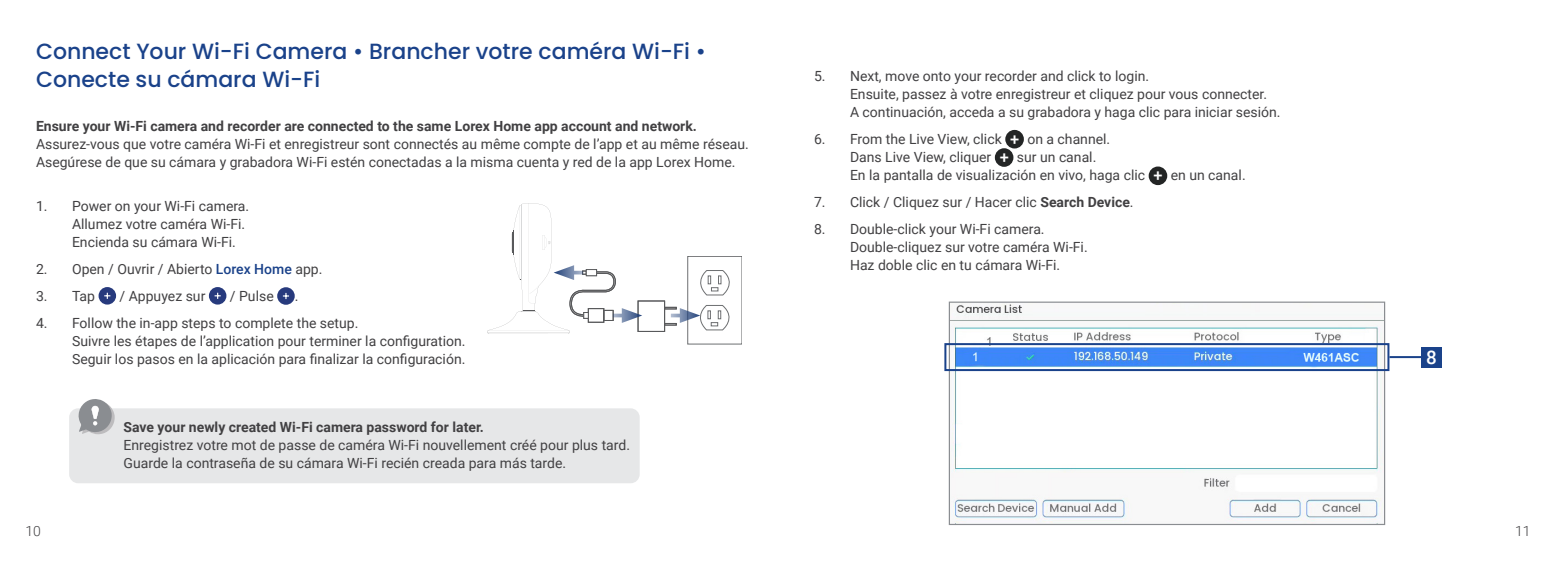
<style>
.page{position:relative;width:1556px;height:562px;background:#fff}
.page>*{position:absolute;margin:0;border:0;box-sizing:border-box;transform-origin:0 0}
.t1{font:500 22px/28px "Poppins";color:#1a428a}
.t2{font:500 18.8px "Roboto";color:#fff}
.t3{font:14px/18px "Roboto";color:#414042}
.t4{font:700 14px "Roboto";color:#414042}
.t5{font:300 14px "Roboto";color:#414042}
.s1{font-weight:500;color:#1a428a}
.s2{font-weight:500;font-size:16.4px;color:#fff}
.s3{font-weight:700}
</style>
<div class="page">
<div style="left:69px;top:408px;width:570px;height:75px;background:#e6e7e8;border-radius:9px"></div>
<svg style="left:78px;top:399px;width:37px;height:35px"></svg>
<img style="left:950px;top:303px;width:433px;height:220px">
<div style="left:948px;top:301px;width:437px;height:224px;border:1px solid #8a8d91"></div>
<div style="left:944px;top:343px;width:445px;height:28px;border:2px solid #1a428a"></div>
<div style="left:1421px;top:347px;width:20px;height:20px;background:#1a428a"></div>
<hr style="left:1389px;top:356px;width:32px;height:2px;background:#1a428a">
<div style="left:99px;top:287px;width:17px;height:17px;background:#273a7d;border-radius:50%"></div>
<svg style="left:104px;top:293px;width:6px;height:6px"></svg>
<div style="left:209px;top:287px;width:17px;height:17px;background:#273a7d;border-radius:50%"></div>
<svg style="left:214px;top:293px;width:7px;height:6px"></svg>
<div style="left:277px;top:287px;width:18px;height:18px;background:#273a7d;border-radius:50%"></div>
<svg style="left:283px;top:293px;width:6px;height:6px"></svg>
<svg style="left:487px;top:203px;width:128px;height:131px"></svg>
<svg style="left:612px;top:313px;width:9px;height:4px"></svg>
<svg style="left:621px;top:256px;width:121px;height:88px"></svg>
<div style="left:1005px;top:130px;width:18px;height:18px;background:#232525;border-radius:50%"></div>
<div style="left:994px;top:148px;width:19px;height:19px;background:#232525;border-radius:50%"></div>
<div style="left:1148px;top:166px;width:19px;height:19px;background:#232525;border-radius:50%"></div>
<h1 class="t1" style="left:36px;top:38px;width:671px">Connect Your Wi-Fi Camera • Brancher votre caméra Wi-Fi •<br>Conecte su cámara Wi-Fi</h1>
<p class="t4" style="left:36px;top:116px;width:662px">Ensure your Wi-Fi camera and recorder are connected to the same Lorex Home app account and network.</p>
<p class="t3" style="left:36px;top:135px;width:714px">Assurez-vous que votre caméra Wi-Fi et enregistreur sont connectés au même compte de l’app et au même réseau.<br>Asegúrese de que su cámara y grabadora Wi-Fi estén conectadas a la misma cuenta y red de la app Lorex Home.</p>
<p class="t3" style="left:72px;top:196px;width:179px;text-indent:-36px">1. Power on your Wi-Fi camera.<br>Allumez votre caméra Wi-Fi.<br>Encienda su cámara Wi-Fi.</p>
<p class="t3" style="left:36px;top:259px;width:288px">2. Open / Ouvrir / Abierto <span class="s1">Lorex Home</span> app.</p>
<p class="t3" style="left:36px;top:286px;width:61px">3. Tap</p>
<p class="t3" style="left:120px;top:286px;width:87px">/ Appuyez sur</p>
<p class="t3" style="left:230px;top:286px;width:45px">/ Pulse</p>
<p class="t3" style="left:295px;top:286px;width:5px">.</p>
<p class="t3" style="left:72px;top:313px;width:395px;text-indent:-36px">4. Follow the in-app steps to complete the setup.<br>Suivre les étapes de l’application pour terminer la configuration.<br>Seguir los pasos en la aplicación para finalizar la configuración.</p>
<p class="t5" style="left:25px;top:521px;width:17px">10</p>
<p class="t4" style="left:124px;top:417px;width:362px">Save your newly created Wi-Fi camera password for later.</p>
<p class="t3" style="left:124px;top:435px;width:508px">Enregistrez votre mot de passe de caméra Wi-Fi nouvellement créé pour plus tard.<br>Guarde la contraseña de su cámara Wi-Fi recién creada para más tarde.</p>
<p class="t3" style="left:850px;top:67px;width:432px;text-indent:-36px">5. Next, move onto your recorder and click to login.<br>Ensuite, passez à votre enregistreur et cliquez pour vous connecter.<br>A continuación, acceda a su grabadora y haga clic para iniciar sesión.</p>
<p class="t3" style="left:850px;top:130px;width:397px;text-indent:-36px">6. From the Live View, click <span class="s2">+</span> on a channel.<br>Dans Live View, cliquer <span class="s2">+</span> sur un canal.<br>En la pantalla de visualización en vivo, haga clic <span class="s2">+</span> en un canal.</p>
<p class="t3" style="left:814px;top:193px;width:321px">7. Click / Cliquez sur / Hacer clic <span class="s3">Search Device</span>.</p>
<p class="t3" style="left:850px;top:220px;width:239px;text-indent:-36px">8. Double-click your Wi-Fi camera.<br>Double-cliquez sur votre caméra Wi-Fi.<br>Haz doble clic en tu cámara Wi-Fi.</p>
<h2 class="t2" style="left:1425px;top:344px;width:12px">8</h2>
<p class="t5" style="left:1514px;top:521px;width:17px">11</p>
</div>
